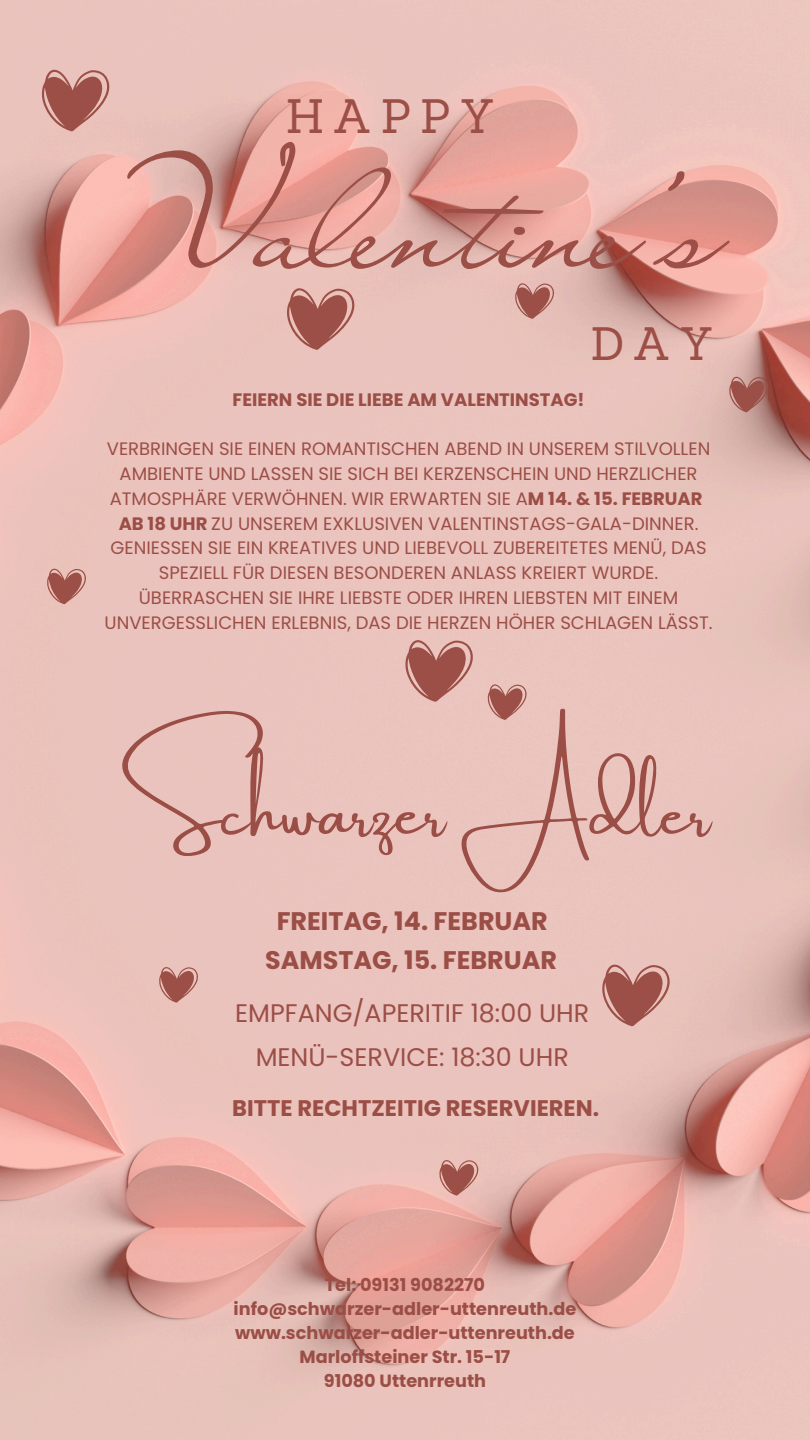
<style>
.page{position:relative;width:810px;height:1440px;background:#fff}
.page>*{position:absolute;margin:0;border:0;box-sizing:border-box;transform-origin:0 0}
.t1{font:141px "Liana";color:#9b4f46}
.t2{font:64.2px "Amsterdam One";color:#9b4e46}
.t3{font:47px "Sanchez";letter-spacing:.175em;color:#9b4f46}
.t4{font:45.6px "Sanchez";color:#9b4f46}
.t5{font:25.4px "Poppins";color:#9b4e46}
.t6{font:700 25.4px "Poppins";color:#9b4e46}
.t7{font:700 22.6px "Poppins";color:#9b4e46}
.t8{font:18px/24.8px "Poppins";color:#9b4e46;text-align:center}
.t9{font:700 18px "Poppins";color:#9b4e46}
.t10{font:700 17.7px "Poppins";color:#9b4e46}
.s1{font-weight:700}
</style>
<div class="page">
<img style="left:0;top:0;width:810px;height:1440px">
<svg style="left:729px;top:376px;width:39px;height:36px"></svg>
<svg style="left:515px;top:283px;width:39px;height:36px"></svg>
<svg style="left:287px;top:288px;width:68px;height:62px;background:#bc7f77"></svg>
<svg style="left:602px;top:964px;width:68px;height:62px;background:#bc8078"></svg>
<svg style="left:405px;top:640px;width:68px;height:62px;background:#bc8078"></svg>
<svg style="left:41px;top:69px;width:69px;height:63px;background:#be817a"></svg>
<svg style="left:47px;top:568px;width:39px;height:36px"></svg>
<svg style="left:487px;top:684px;width:40px;height:36px"></svg>
<svg style="left:439px;top:1160px;width:40px;height:36px"></svg>
<svg style="left:159px;top:967px;width:39px;height:36px"></svg>
<h3 class="t3" style="left:286px;top:86px;width:211px">HAPPY</h3>
<p class="t1" style="left:108px;top:133px;width:617px">Valentine's</p>
<h1 class="t4" style="left:591px;top:315px;width:124px">DAY</h1>
<p class="t9" style="left:233px;top:387px;width:353px">FEIERN SIE DIE LIEBE AM VALENTINSTAG!</p>
<p class="t8" style="left:107px;top:437px;width:605px">VERBRINGEN SIE EINEN ROMANTISCHEN ABEND IN UNSEREM STILVOLLEN<br>AMBIENTE UND LASSEN SIE SICH BEI KERZENSCHEIN UND HERZLICHER<br>ATMOSPHÄRE VERWÖHNEN. WIR ERWARTEN SIE A<span class="s1">M 14. &amp; 15. FEBRUAR</span></p>
<h3 class="t8" style="left:111px;top:511px;width:598px"><span class="s1">AB 18 UHR</span> ZU UNSEREM EXKLUSIVEN VALENTINSTAGS-GALA-DINNER.<br>GENIESSEN SIE EIN KREATIVES UND LIEBEVOLL ZUBEREITETES MENÜ, DAS<br>SPEZIELL FÜR DIESEN BESONDEREN ANLASS KREIERT WURDE.</h3>
<p class="t8" style="left:105px;top:585px;width:610px">ÜBERRASCHEN SIE IHRE LIEBSTE ODER IHREN LIEBSTEN MIT EINEM<br>UNVERGESSLICHEN ERLEBNIS, DAS DIE HERZEN HÖHER SCHLAGEN LÄSST.</p>
<p class="t2" style="left:121px;top:778px;width:592px">Schwarzer Adler</p>
<p class="t6" style="left:277px;top:904px;width:273px">FREITAG, 14. FEBRUAR</p>
<h4 class="t6" style="left:265px;top:942px;width:293px">SAMSTAG, 15. FEBRUAR</h4>
<p class="t5" style="left:235px;top:995px;width:356px">EMPFANG/APERITIF 18:00 UHR</p>
<p class="t5" style="left:256px;top:1039px;width:315px">MENÜ-SERVICE: 18:30 UHR</p>
<p class="t7" style="left:232px;top:1093px;width:369px">BITTE RECHTZEITIG RESERVIEREN.</p>
<p class="t10" style="left:325px;top:1272px;width:162px">Tel: 09131 9082270</p>
<p class="t10" style="left:234px;top:1296px;width:344px">info@schwarzer-adler-uttenreuth.de</p>
<h2 class="t10" style="left:235px;top:1320px;width:341px">www.schwarzer-adler-uttenreuth.de</h2>
<p class="t10" style="left:300px;top:1344px;width:212px">Marloffsteiner Str. 15-17</p>
<h4 class="t10" style="left:324px;top:1368px;width:164px">91080 Uttenrreuth</h4>
</div>
